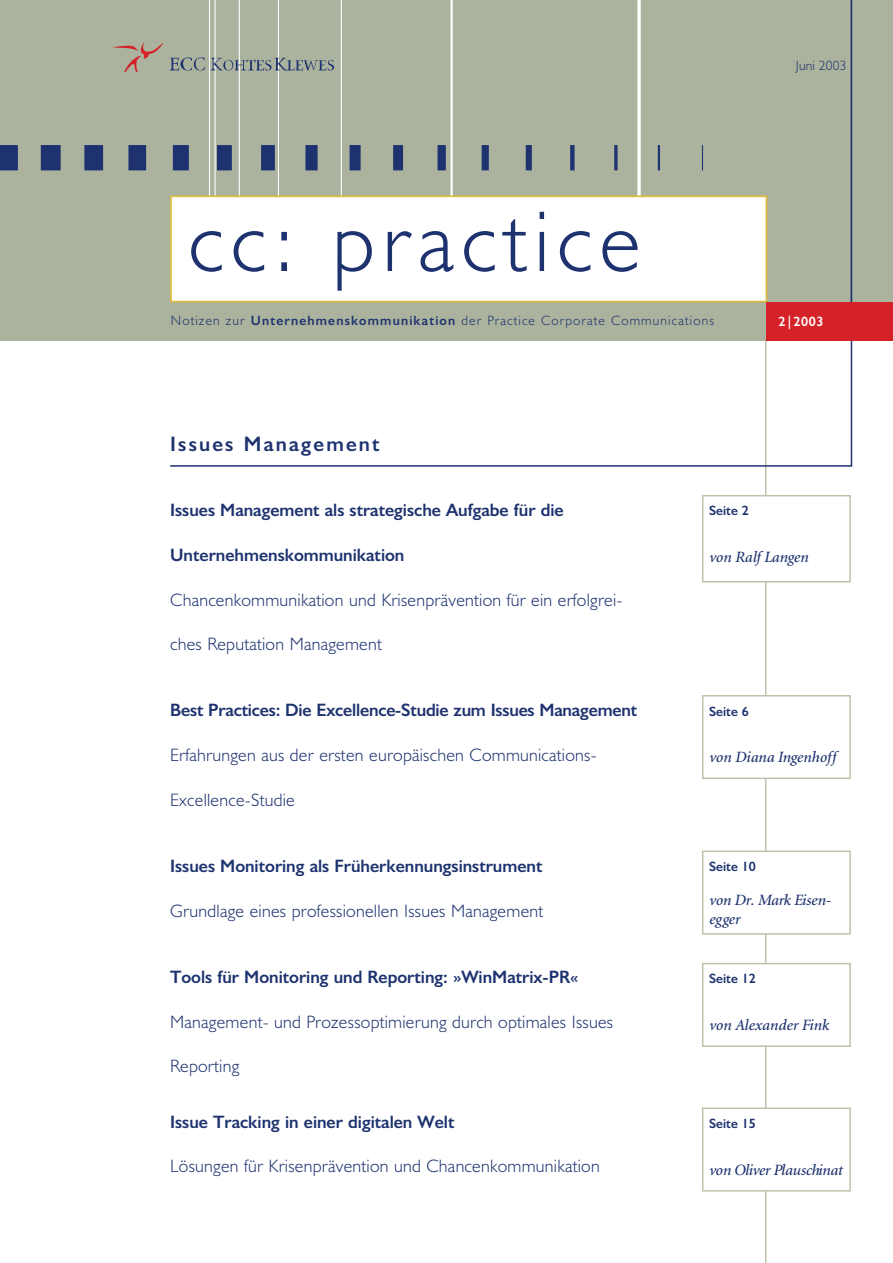
<style>
.page{position:relative;width:893px;height:1263px;background:#fff}
.page>*{position:absolute;margin:0;border:0;box-sizing:border-box;transform-origin:0 0}
.t1{font:300 86.7px "Humanist 521 BT";letter-spacing:.085em;color:#1d326f}
.t2{font:500 21px "Human 521 neu";letter-spacing:.105em;color:#1d326f}
.t3{font:300 18px "Humanist 521 BT";letter-spacing:.015em;color:#1d326f}
.t4{font:500 18px "Human 521 neu";color:#1d326f}
.t5{font:italic 15.75px/18.9px "Minion";letter-spacing:-.015em;color:#1d326f}
.t6{font:300 13.5px "Humanist 521 BT";letter-spacing:.085em;color:#1d326f}
.t7{font:500 13.5px "Human 521 neu";color:#1d326f}
.t8{font:300 13.5px "Humanist 521 BT";letter-spacing:.01em;color:#1d326f}
.t9{font:500 13.5px "Human 521 neu";color:#fff}
.s1{font-family:"Human 521 neu";font-weight:500}
</style>
<div class="page">
<hr style="left:765px;top:25px;width:1px;height:1238px;background:#bdc4ac">
<div style="left:702px;top:496px;width:148px;height:86px;background:#fff"></div>
<div style="left:702px;top:495px;width:148px;height:88px;border:2px solid #bdc4ac"></div>
<svg style="left:169px;top:340px;width:684px;height:127px"></svg>
<div style="left:702px;top:696px;width:148px;height:82px;background:#fff"></div>
<div style="left:702px;top:695px;width:148px;height:84px;border:2px solid #bdc4ac"></div>
<div style="left:702px;top:851px;width:148px;height:83px;background:#fff"></div>
<div style="left:702px;top:851px;width:148px;height:84px;border:2px solid #bdc4ac"></div>
<div style="left:702px;top:964px;width:148px;height:82px;background:#fff"></div>
<div style="left:702px;top:963px;width:148px;height:84px;border:2px solid #bdc4ac"></div>
<div style="left:702px;top:1108px;width:148px;height:83px;background:#fff"></div>
<div style="left:702px;top:1108px;width:148px;height:84px;border:2px solid #bdc4ac"></div>
<div style="left:0;top:0;width:892px;height:340px;background:#abb39e"></div>
<hr style="left:209px;top:0;width:1px;height:256px;background:#fff">
<hr style="left:637px;top:0;width:3px;height:256px;background:#fff">
<hr style="left:450px;top:0;width:2px;height:256px;background:#fff">
<hr style="left:341px;top:0;width:1px;height:256px;background:#fff">
<hr style="left:278px;top:0;width:1px;height:256px;background:#fff">
<hr style="left:239px;top:0;width:1px;height:256px;background:#fff">
<hr style="left:214px;top:0;width:1px;height:256px;background:#fff">
<div style="left:170px;top:195px;width:597px;height:107px;background:#fff;border:2px solid #dfbb3b"></div>
<div style="left:0;top:145px;width:18px;height:25px;background:#1d326f"></div>
<div style="left:41px;top:145px;width:20px;height:25px;background:#1d326f"></div>
<div style="left:84px;top:145px;width:19px;height:25px;background:#1d326f"></div>
<div style="left:128px;top:145px;width:18px;height:25px;background:#1d326f"></div>
<div style="left:173px;top:145px;width:16px;height:25px;background:#1d326f"></div>
<div style="left:217px;top:145px;width:15px;height:25px;background:#1d326f"></div>
<div style="left:261px;top:145px;width:14px;height:25px;background:#1d326f"></div>
<div style="left:305px;top:145px;width:12px;height:25px;background:#1d326f"></div>
<div style="left:349px;top:145px;width:11px;height:25px;background:#1d326f"></div>
<div style="left:393px;top:145px;width:10px;height:25px;background:#1d326f"></div>
<div style="left:437px;top:145px;width:9px;height:25px;background:#1d326f"></div>
<div style="left:481px;top:145px;width:8px;height:25px;background:#1d326f"></div>
<div style="left:525px;top:145px;width:7px;height:25px;background:#1d326f"></div>
<svg style="left:570px;top:145px;width:4px;height:25px"></svg>
<hr style="left:614px;top:145px;width:3px;height:25px;background:#1d326f">
<hr style="left:657px;top:145px;width:3px;height:25px;background:#1d326f">
<svg style="left:702px;top:145px;width:1px;height:25px"></svg>
<hr style="left:850px;top:0;width:2px;height:340px;background:#1d326f">
<div style="left:766px;top:302px;width:126px;height:38px;background:#d52229"></div>
<svg style="left:113px;top:43px;width:50px;height:29px"></svg>
<svg style="left:170px;top:57px;width:35px;height:13px"></svg>
<svg style="left:211px;top:58px;width:123px;height:12px"></svg>
<p class="t8" style="left:796px;top:61px;width:52px">Juni 2003</p>
<h1 class="t1" style="left:188px;top:212px;width:454px">cc: practice</h1>
<p class="t6" style="left:171px;top:316px;width:545px">Notizen zur <span class="s1">Unternehmenskommunikation</span> der Practice Corporate Communications</p>
<p class="t9" style="left:778px;top:316px;width:46px">2|2003</p>
<p class="t2" style="left:170px;top:436px;width:211px">Issues Management</p>
<p class="t4" style="left:170px;top:504px;width:395px">Issues Management als strategische Aufgabe für die</p>
<p class="t4" style="left:170px;top:549px;width:236px">Unternehmenskommunikation</p>
<p class="t3" style="left:170px;top:593px;width:454px">Chancenkommunikation und Krisenprävention für ein erfolgrei-</p>
<p class="t3" style="left:170px;top:638px;width:213px">ches Reputation Management</p>
<p class="t4" style="left:170px;top:704px;width:468px">Best Practices: Die Excellence-Studie zum Issues Management</p>
<p class="t3" style="left:170px;top:749px;width:428px">Erfahrungen aus der ersten europäischen Communications-</p>
<p class="t3" style="left:170px;top:794px;width:126px">Excellence-Studie</p>
<p class="t4" style="left:170px;top:860px;width:374px">Issues Monitoring als Früherkennungsinstrument</p>
<p class="t3" style="left:170px;top:904px;width:374px">Grundlage eines professionellen Issues Management</p>
<p class="t4" style="left:170px;top:970px;width:409px">Tools für Monitoring und Reporting: »WinMatrix-PR«</p>
<p class="t3" style="left:170px;top:1015px;width:444px">Management- und Prozessoptimierung durch optimales Issues</p>
<p class="t3" style="left:170px;top:1060px;width:71px">Reporting</p>
<p class="t4" style="left:170px;top:1115px;width:286px">Issue Tracking in einer digitalen Welt</p>
<p class="t3" style="left:170px;top:1160px;width:431px">Lösungen für Krisenprävention und Chancenkommunikation</p>
<p class="t7" style="left:709px;top:506px;width:41px">Seite 2</p>
<p class="t5" style="left:709px;top:549px;width:101px">von Ralf Langen</p>
<p class="t7" style="left:709px;top:706px;width:41px">Seite 6</p>
<p class="t5" style="left:709px;top:749px;width:128px">von Diana Ingenhoff</p>
<p class="t7" style="left:709px;top:862px;width:48px">Seite 10</p>
<p class="t5" style="left:709px;top:892px;width:124px">von Dr. Mark Eisen&shy;egger</p>
<p class="t7" style="left:709px;top:974px;width:48px">Seite 12</p>
<p class="t5" style="left:709px;top:1017px;width:121px">von Alexander Fink</p>
<p class="t7" style="left:709px;top:1119px;width:48px">Seite 15</p>
<p class="t5" style="left:709px;top:1162px;width:135px">von Oliver Plauschinat</p>
</div>
